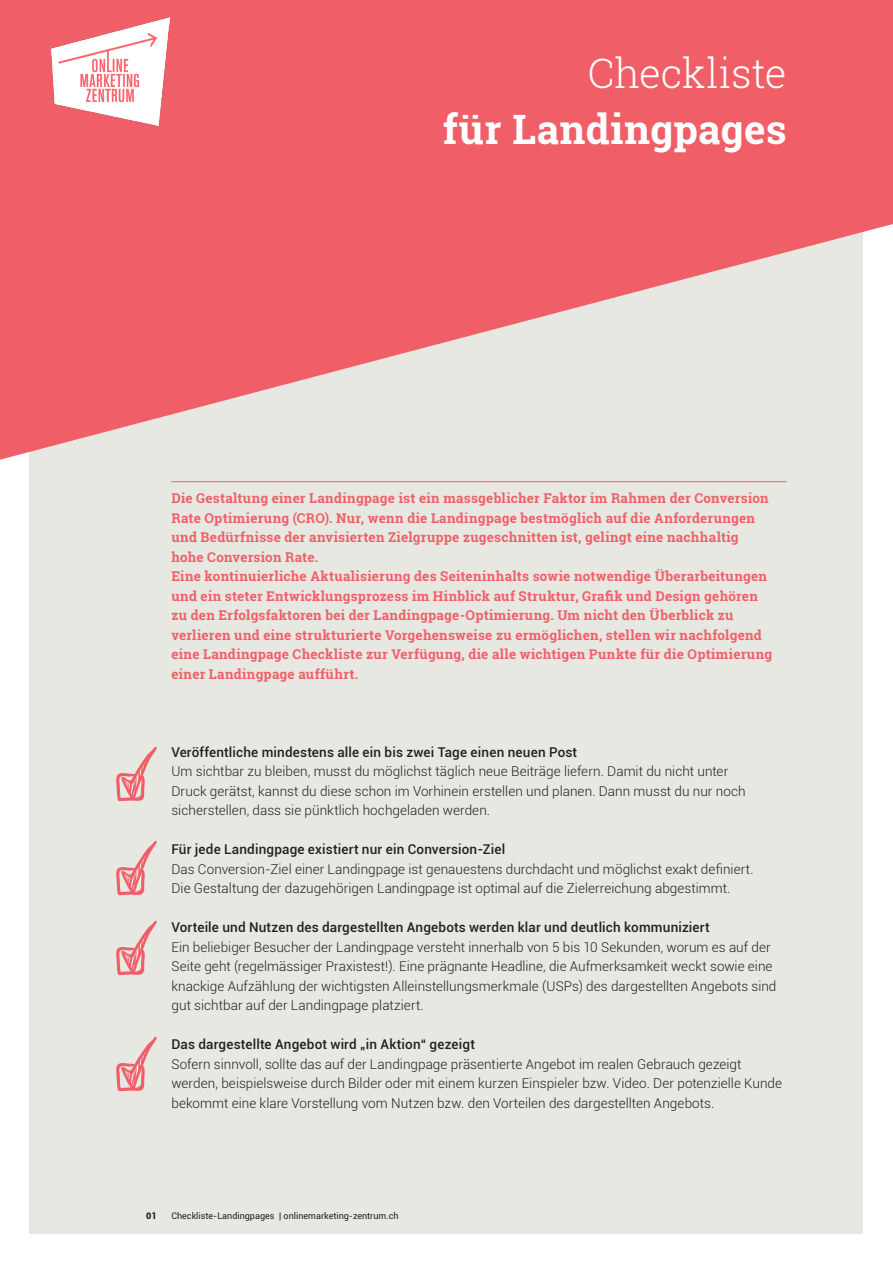
<style>
.page{position:relative;width:893px;height:1263px;background:#fff}
.page>*{position:absolute;margin:0;border:0;box-sizing:border-box;transform-origin:0 0}
._01_Titel_Bold_weiss{font:700 40.5px "Roboto Slab";letter-spacing:.01em;color:#fff}
._01_Titel_Light_weis{font:300 40.5px "Roboto Slab";color:#fff}
._02_Grundtext_Light{font:300 13.5px/19.5px "Roboto";letter-spacing:.005em;color:#231f20}
._01_Titel_Light_rot{font:700 13.5px/19.5px "Roboto Slab";letter-spacing:.015em;color:#f05f68}
._02_Grundtext_Light-2{font:500 13.5px "Roboto";letter-spacing:.015em;color:#231f20}
.t1{font:9px "Roboto";color:#231f20}
.t2{font:900 9px "Roboto";color:#231f20}
</style>
<div class="page">
<div style="left:30px;top:0;width:833px;height:1233px;background:#e7e8e2"></div>
<svg style="left:0;top:0;width:893px;height:460px;fill:#f05f68"></svg>
<img style="left:51px;top:17px;width:118px;height:108px">
<svg style="left:116px;top:746px;width:41px;height:55px"></svg>
<svg style="left:116px;top:840px;width:41px;height:55px"></svg>
<svg style="left:116px;top:920px;width:41px;height:55px"></svg>
<svg style="left:116px;top:1036px;width:41px;height:55px"></svg>
<hr style="left:171px;top:481px;width:616px;height:1px;background:#f05f68">
<p class="_01_Titel_Light_weis" style="left:588px;top:46px;width:200px">Checkliste</p>
<p class="_01_Titel_Bold_weiss" style="left:443px;top:102px;width:345px">für Landingpages</p>
<p class="_01_Titel_Light_rot" style="left:171px;top:488px;width:602px">Die Gestaltung einer Landingpage ist ein massgeblicher Faktor im Rahmen der Conversion Rate Optimierung (CRO). Nur, wenn die Landingpage bestmöglich auf die Anforderungen und Bedürfnisse der anvisierten Zielgruppe zugeschnitten ist, gelingt eine nachhaltig hohe Conversion Rate.<br>Eine kontinuierliche Aktualisierung des Seiteninhalts sowie notwendige Überarbeitungen und ein steter Entwicklungsprozess im Hinblick auf Struktur, Grafik und Design gehören zu den Erfolgsfaktoren bei der Landingpage-Optimierung. Um nicht den Überblick zu verlieren und eine strukturierte Vorgehensweise zu ermöglichen, stellen wir nachfolgend eine Landingpage Checkliste zur Verfügung, die alle wichtigen Punkte für die Optimierung einer Landingpage aufführt.</p>
<p class="_02_Grundtext_Light-2" style="left:171px;top:742px;width:407px">Veröffentliche mindestens alle ein bis zwei Tage einen neuen Post</p>
<p class="_02_Grundtext_Light" style="left:171px;top:761px;width:576px">Um sichtbar zu bleiben, musst du möglichst täglich neue Beiträge liefern. Damit du nicht unter<br>Druck gerätst, kannst du diese schon im Vorhinein erstellen und planen. Dann musst du nur noch sicherstellen, dass sie pünktlich hochgeladen werden.</p>
<p class="_02_Grundtext_Light-2" style="left:171px;top:840px;width:335px">Für jede Landingpage existiert nur ein Conversion-Ziel</p>
<p class="_02_Grundtext_Light" style="left:171px;top:859px;width:584px">Das Conversion-Ziel einer Landingpage ist genauestens durchdacht und möglichst exakt definiert.<br>Die Gestaltung der dazugehörigen Landingpage ist optimal auf die Zielerreichung abgestimmt.</p>
<p class="_02_Grundtext_Light-2" style="left:171px;top:918px;width:540px">Vorteile und Nutzen des dargestellten Angebots werden klar und deutlich kommuniziert</p>
<p class="_02_Grundtext_Light" style="left:171px;top:937px;width:606px">Ein beliebiger Besucher der Landingpage versteht innerhalb von 5 bis 10 Sekunden, worum es auf der Seite geht (regelmässiger Praxistest!). Eine prägnante Headline, die Aufmerksamkeit weckt sowie eine knackige Aufzählung der wichtigsten Alleinstellungsmerkmale (USPs) des dargestellten Angebots sind gut sichtbar auf der Landingpage platziert.</p>
<p class="_02_Grundtext_Light-2" style="left:171px;top:1035px;width:305px">Das dargestellte Angebot wird „in Aktion“ gezeigt</p>
<p class="_02_Grundtext_Light" style="left:171px;top:1054px;width:612px">Sofern sinnvoll, sollte das auf der Landingpage präsentierte Angebot im realen Gebrauch gezeigt werden, beispielsweise durch Bilder oder mit einem kurzen Einspieler bzw. Video. Der potenzielle Kunde bekommt eine klare Vorstellung vom Nutzen bzw. den Vorteilen des dargestellten Angebots.</p>
<p class="t2" style="left:146px;top:1209px;width:12px">01</p>
<p class="t1" style="left:171px;top:1209px;width:229px">Checkliste-Landingpages | onlinemarketing-zentrum.ch</p>
</div>
